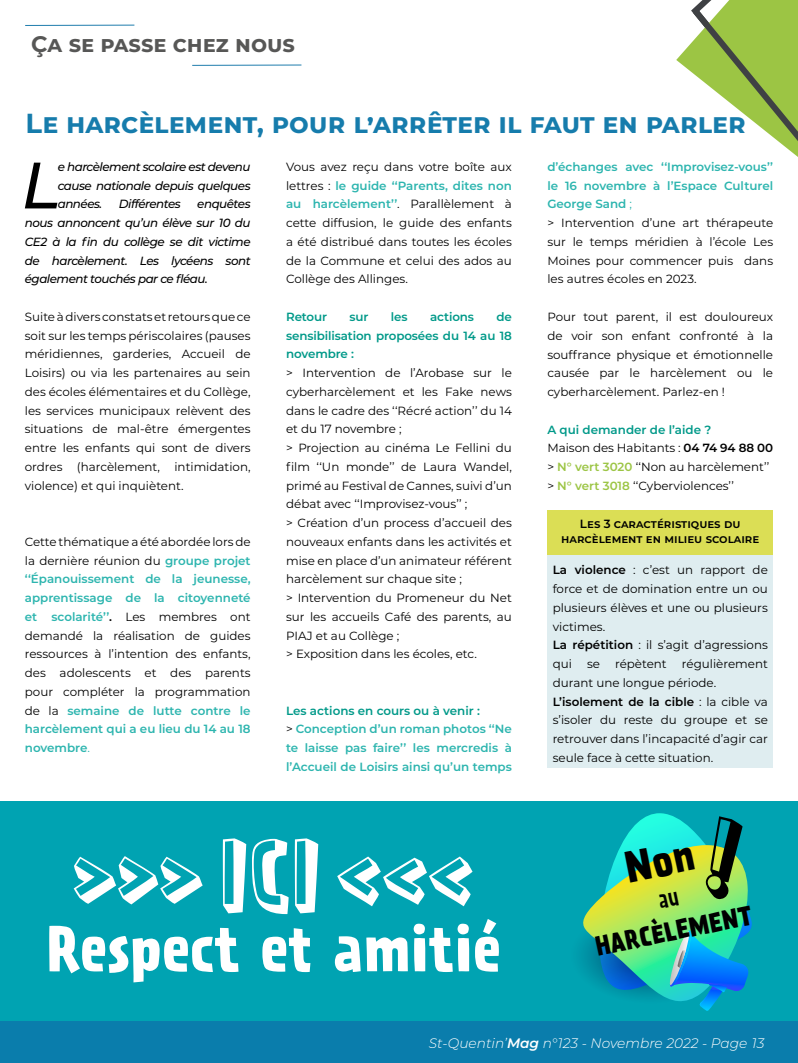
<style>
.page{position:relative;width:798px;height:1063px;background:#fff}
.page>*{position:absolute;margin:0;border:0;box-sizing:border-box;transform-origin:0 0}
.t1{font:88.25px "Prater Block Pro";color:#fff}
.t2{font:italic 500 65.5px "Montserrat";color:#000}
.t3{font:700 57.12px "Prater Sans Pro";color:#fff}
.t4{font:700 27.5px "Montserrat";color:#167cac}
.t5{font:700 24.38px "Prater Sans Pro";color:#000}
.t6{font:700 22.5px "Montserrat";color:#575756}
.t7{font:italic 300 13.75px "Montserrat";color:#fff}
.t8{font:11.88px/18.8px "Montserrat";color:#000}
.t9{font:italic 500 11.88px/18.8px "Montserrat";letter-spacing:-.04em;color:#000;text-align:justify}
.t10{font:600 11.88px/18.8px "Montserrat";color:#2db5af}
.t11{font:600 11.88px/18.8px "Montserrat";letter-spacing:-.01em;color:#009989;text-align:justify}
.t12{font:600 11.88px/15px "Montserrat";color:#000;text-align:center}
.s1{font-weight:600;color:#2db5af}
.s2{color:#2db5af}
.s3{font-weight:600;color:#009989}
.s4{font-weight:600}
.s5{font-weight:600;color:#9cc545}
.s6{color:#009989}
.s7{font-weight:400;color:#000}
</style>
<div class="page">
<div style="left:0;top:1020px;width:797px;height:43px;background:#0a7dac"></div>
<svg style="left:676px;top:0;width:121px;height:156px"></svg>
<hr style="left:25px;top:25px;width:109px;height:1px;background:#1e7cac">
<hr style="left:192px;top:65px;width:109px;height:1px;background:#1e7cac">
<div style="left:547px;top:510px;width:225px;height:258px;background:#dfedf0"></div>
<div style="left:547px;top:510px;width:225px;height:45px;background:#dbde55"></div>
<div style="left:0;top:801px;width:797px;height:219px;background:#00a3b2"></div>
<svg style="left:581px;top:813px;width:170px;height:198px"></svg>
<h3 class="t6" style="left:31px;top:28px;width:265px">Ça se passe chez nous</h3>
<h3 class="t4" style="left:25px;top:103px;width:721px">Le harcèlement, pour l’arrêter il faut en parler</h3>
<h2 class="t2" style="left:21px;top:139px;width:40px">L</h2>
<p class="t9" style="left:58px;top:157px;width:194px">e harcèlement scolaire est devenu cause nationale depuis quelques années.</p>
<p class="t8" style="left:547px;top:157px;width:227px"><span class="s1">d’échanges avec ‘‘Improvisez-vous’’ le 16 novembre à l’Espace Culturel<br>George Sand</span> <span class="s2">;<br></span>&gt; Intervention d’une art thérapeute sur le temps méridien à l’école Les<br>Moines pour commencer puis dans les autres écoles en 2023.</p>
<p class="t8" style="left:547px;top:307px;width:227px;text-align:justify">Pour tout parent, il est douloureux de voir son enfant confronté à la souffrance physique et émotionnelle causée par le harcèlement ou le cyberharcèlement. Parlez-en !</p>
<p class="t8" style="left:547px;top:419px;width:227px"><span class="s3">A qui demander de l’aide ?<br></span>Maison des Habitants : <span class="s4">04 74 94 88 00 </span>&gt; <span class="s5">N° vert 3020</span> ‘‘Non au harcèlement’’ &gt; <span class="s5">N° vert 3018</span> ‘‘Cyberviolences’’</p>
<p class="t12" style="left:561px;top:516px;width:200px">Les 3 caractéristiques du harcèlement en milieu scolaire</p>
<p class="t8" style="left:552px;top:560px;width:216px"><span class="s4">La violence</span> : c’est un rapport de force et de domination entre un ou plusieurs élèves et une ou plusieurs victimes.<br><span class="s4">La répétition</span> : il s’agit d’agressions qui</p>
<p class="t8" style="left:286px;top:157px;width:227px;text-align:justify">Vous avez reçu dans votre boîte aux lettres : <span class="s1">le guide ‘‘Parents, dites non au harcèlement’’</span>. Parallèlement à cette diffusion, le guide des enfants a été distribué dans toutes les écoles de la Commune et celui des ados au Collège des Allinges.</p>
<p class="t11" style="left:286px;top:307px;width:43px">Retour</p>
<p class="t11" style="left:349px;top:307px;width:20px">sur</p>
<p class="t11" style="left:391px;top:307px;width:18px">les</p>
<p class="t11" style="left:430px;top:307px;width:45px">actions</p>
<p class="t9" style="left:119px;top:194px;width:63px">Différentes</p>
<p class="t9" style="left:25px;top:194px;width:227px;text-indent:172px">enquêtes nous annoncent qu’un élève sur 10 du CE2 à la fin du collège se dit victime de harcèlement. Les lycéens sont également touchés par ce fléau.</p>
<p class="t8" style="left:25px;top:307px;width:227px;text-align:justify">Suite à divers constats et retours que ce soit sur les temps périscolaires (pauses méridiennes, garderies, Accueil de Loisirs) ou via les partenaires au sein des écoles élémentaires et du Collège, les services municipaux relèvent des situations de mal-être émergentes entre les enfants qui sont de divers ordres (harcèlement, intimidation, violence) et qui inquiètent.</p>
<p class="t11" style="left:286px;top:307px;width:227px;text-indent:210px">de sensibilisation proposées du 14 au 18 novembre :</p>
<p class="t8" style="left:286px;top:363px;width:227px">&gt; Intervention de l’Arobase sur le cyberharcèlement et les Fake news dans le cadre des ‘‘Récré action’’ du 14 et du 17 novembre ;<br>&gt; Projection au cinéma Le Fellini du film ‘‘Un monde’’ de Laura Wandel, primé au Festival de Cannes, suivi d’un débat avec ‘‘Improvisez-vous’’ ;<br>&gt; Création d’un process d’accueil des nouveaux enfants dans les activités et mise en place d’un animateur référent harcèlement sur chaque site ;<br>&gt; Intervention du Promeneur du Net sur les accueils Café des parents, au PIAJ et au Collège ;<br>&gt; Exposition dans les écoles, etc.</p>
<p class="t8" style="left:25px;top:532px;width:227px;text-align:justify">Cette thématique a été abordée lors de la dernière réunion du <span class="s1">groupe projet ‘‘Épanouissement de la jeunesse, apprentissage de la citoyenneté et scolarité’’</span><span class="s4">.</span> Les membres ont demandé la réalisation de guides ressources à l’intention des enfants, des adolescents et des parents pour compléter la programmation de la <span class="s1">semaine de lutte contre le harcèlement qui a eu lieu du 14 au 18 novembre</span><span class="s2">.</span></p>
<p class="t8" style="left:552px;top:654px;width:216px;text-indent:129px">régulièrement durant une longue période.<br><span class="s4">L’isolement de la cible</span> : la cible va s’isoler du reste du groupe et se retrouver dans l’incapacité d’agir car seule face à cette situation.</p>
<p class="t8" style="left:586px;top:654px;width:14px">se</p>
<p class="t8" style="left:615px;top:654px;width:53px">répètent</p>
<p class="t10" style="left:286px;top:701px;width:227px"><span class="s6">Les actions en cours ou à venir :<br></span><span class="s7">&gt;</span> Conception d’un roman photos ‘‘Ne te laisse pas faire’’ les mercredis à l’Accueil de Loisirs ainsi qu’un temps</p>
<h1 class="t1" style="left:73px;top:810px;width:402px">&gt;&gt;&gt; ICI &lt;&lt;&lt;</h1>
<h3 class="t3" style="left:46px;top:906px;width:456px">Respect et amitié</h3>
<h3 class="t5" style="left:591px;top:928px;width:161px;rotate:-11deg">HARCÈLEMENT</h3>
<p class="t7" style="left:428px;top:1034px;width:337px">St-Quentin’<span class="s4">Mag</span> n°123 - Novembre 2022 - Page 13</p>
</div>
